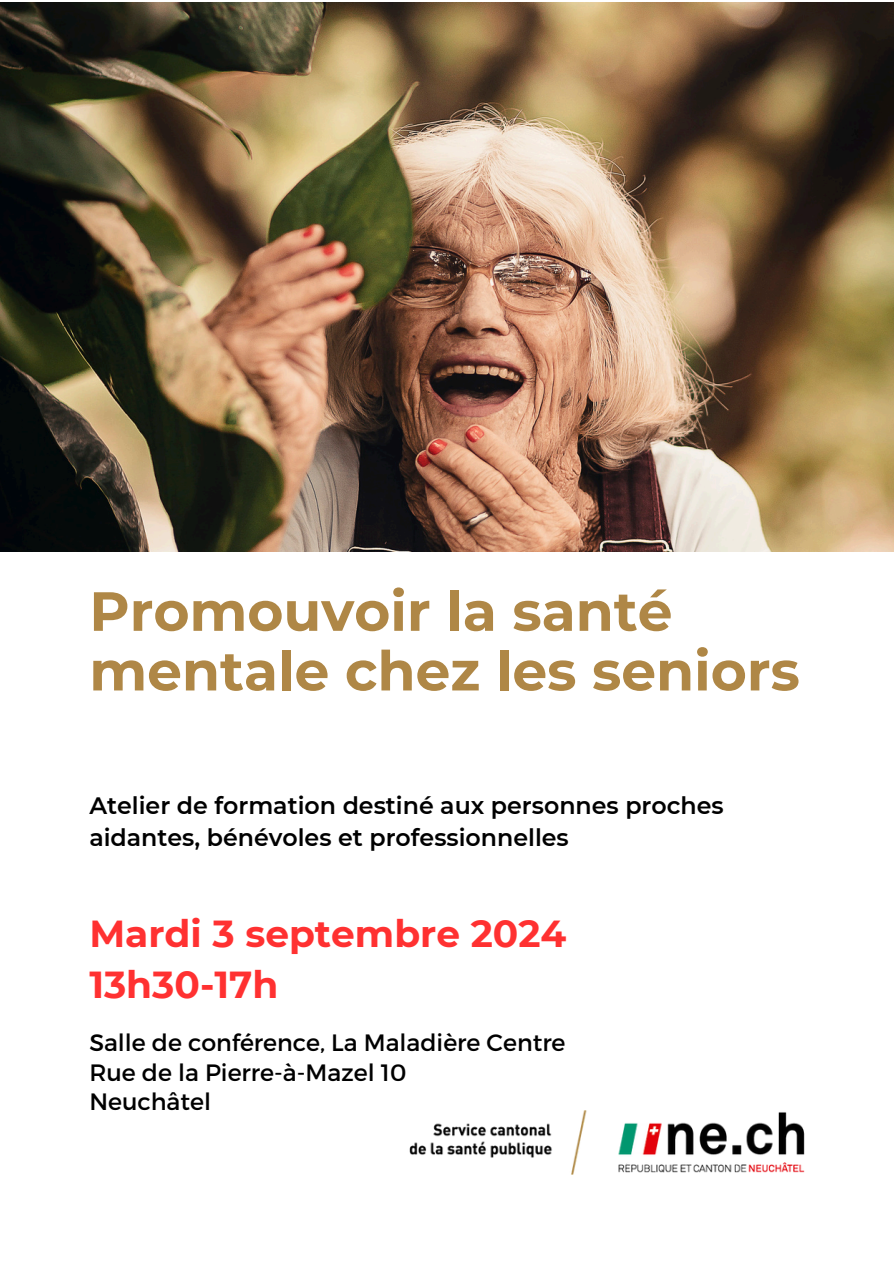
<style>
.page{position:relative;width:894px;height:1264px;background:#fff}
.page>*{position:absolute;margin:0;border:0;box-sizing:border-box;transform-origin:0 0}
.t1{font:700 55.05px/59.7px "Montserrat";color:#af8746}
.t2{font:700 37.5px/51.8px "Montserrat";color:#ff3131}
.t3{font:600 23.7px/32.7px "Montserrat";color:#000}
.t4{font:23.7px "Montserrat";color:#000}
</style>
<div class="page">
<img style="left:409px;top:1110px;width:396px;height:65px">
<img style="left:0;top:2px;width:893px;height:549px">
<h3 class="t1" style="left:89px;top:581px;width:711px">Promouvoir la santé mentale chez les seniors</h3>
<p class="t3" style="left:89px;top:788px;width:635px">Atelier de formation destiné aux personnes proches aidantes, bénévoles et professionnelles</p>
<h2 class="t2" style="left:89px;top:907px;width:478px">Mardi 3 septembre 2024<br>13h30-17h</h2>
<p class="t4" style="left:89px;top:1027px;width:477px">Salle de conférence, La Maladière Centre</p>
<p class="t4" style="left:89px;top:1056px;width:318px">Rue de la Pierre-à-Mazel 10</p>
<p class="t4" style="left:89px;top:1086px;width:123px">Neuchâtel</p>
</div>
